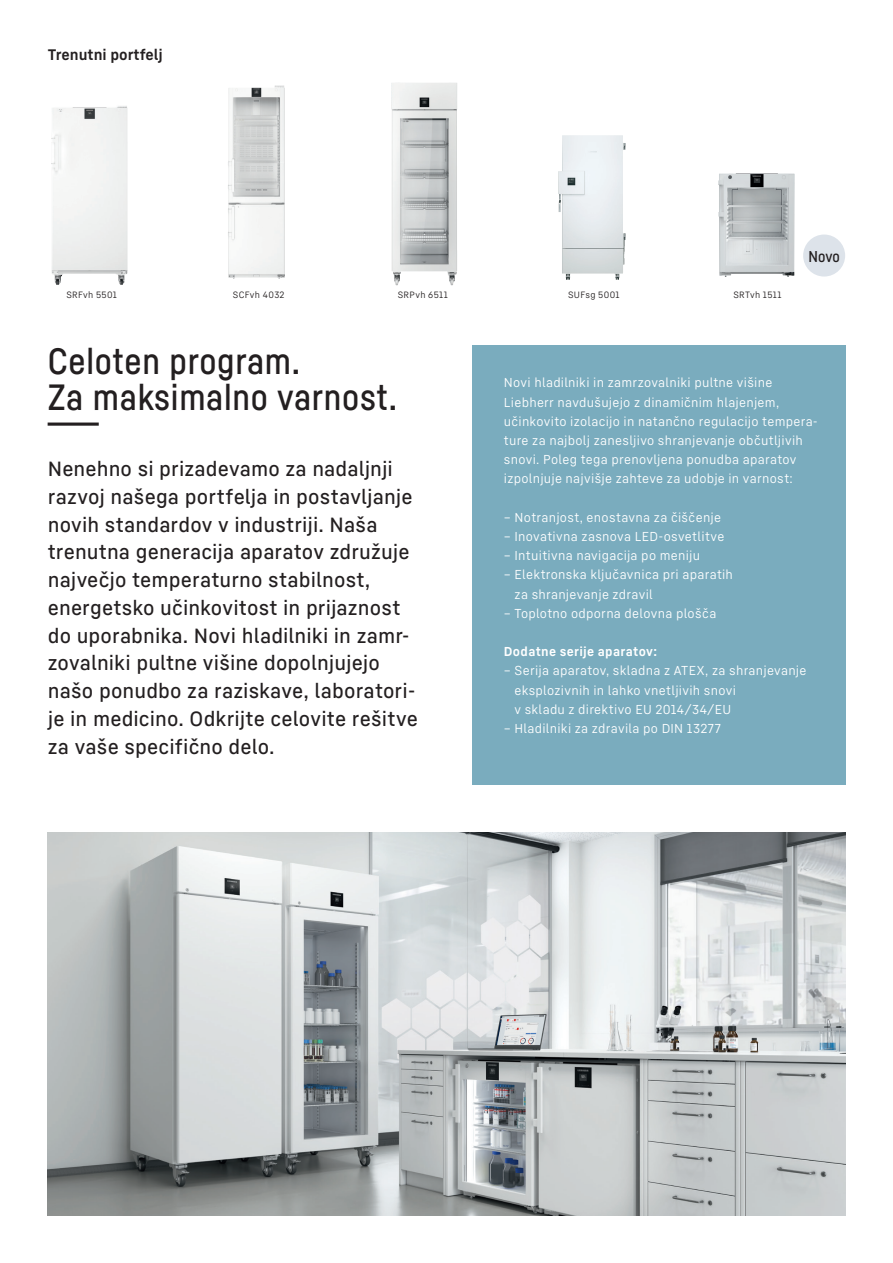
<style>
.page{position:relative;width:893px;height:1263px;background:#fff}
.page>*{position:absolute;margin:0;border:0;box-sizing:border-box;transform-origin:0 0}
.t1{font:36px/36px "Liebherr Head";letter-spacing:.02em;color:#231f20}
.t2{font:500 20.25px/27.8px "Liebherr Text";letter-spacing:.005em;color:#231f20}
.t3{font:15.45px "Liebherr Head";color:#231f20}
.t4{font:700 15px "Liebherr Text";color:#231f20}
.t5{font:12.75px/19.2px "Liebherr Text";letter-spacing:.02em;color:#fff}
.t6{font:700 12.75px "Liebherr Text";letter-spacing:.025em;color:#fff}
.t7{font:9px "Liebherr Text";letter-spacing:.04em;color:#231f20}
</style>
<div class="page">
<hr style="left:892px;top:0;width:1px;height:1263px;background:#002d5a">
<img style="left:51px;top:106px;width:76px;height:179px">
<img style="left:228px;top:86px;width:57px;height:193px">
<img style="left:391px;top:83px;width:66px;height:202px">
<img style="left:558px;top:135px;width:68px;height:145px">
<img style="left:718px;top:173px;width:77px;height:104px">
<div style="left:472px;top:345px;width:373px;height:439px;background:#7aacbe"></div>
<img style="left:48px;top:832px;width:797px;height:383px">
<div style="left:803px;top:235px;width:42px;height:42px;background:#dde3ea;border-radius:50%"></div>
<p class="t4" style="left:48px;top:45px;width:116px">Trenutni portfelj</p>
<p class="t7" style="left:66px;top:289px;width:52px">SRFvh 5501</p>
<p class="t7" style="left:233px;top:289px;width:53px">SCFvh 4032</p>
<p class="t7" style="left:398px;top:289px;width:52px">SRPvh 6511</p>
<p class="t7" style="left:568px;top:289px;width:53px">SUFsg 5001</p>
<p class="t7" style="left:733px;top:289px;width:49px">SRTvh 1511</p>
<p class="t3" style="left:808px;top:247px;width:33px">Novo</p>
<h1 class="t1" style="left:48px;top:343px;width:351px">Celoten program.<br>Za maksimalno varnost. ---</h1>
<p class="t2" style="left:48px;top:454px;width:372px">Nenehno si prizadevamo za nadaljnji razvoj našega portfelja in postavljanje novih standardov v industriji. Naša trenutna generacija aparatov združuje največjo temperaturno stabilnost, energetsko učinkovitost in prijaznost do uporabnika. Novi hladilniki in zamr&shy;zovalniki pultne višine dopolnjujejo našo ponudbo za raziskave, laboratori&shy;je in medicino. Odkrijte celovite rešitve za vaše specifično delo.</p>
<p class="t5" style="left:504px;top:373px;width:315px">Novi hladilniki in zamrzovalniki pultne višine Liebherr navdušujejo z dinamičnim hlajenjem, učinkovito izolacijo in natančno regulacijo tempera&shy;ture za najbolj zanesljivo shranjevanje občutljivih snovi. Poleg tega prenovljena ponudba aparatov izpolnjuje najvišje zahteve za udobje in varnost:</p>
<p class="t5" style="left:504px;top:507px;width:219px">– Notranjost, enostavna za čiščenje</p>
<p class="t5" style="left:504px;top:526px;width:222px">– Inovativna zasnova LED-osvetlitve</p>
<p class="t5" style="left:504px;top:545px;width:198px">– Intuitivna navigacija po meniju</p>
<p class="t5" style="left:515px;top:565px;width:220px;text-indent:-11px">– Elektronska ključavnica pri aparatih za shranjevanje zdravil</p>
<p class="t5" style="left:504px;top:603px;width:214px">– Toplotno odporna delovna plošča</p>
<p class="t6" style="left:504px;top:643px;width:155px">Dodatne serije aparatov:</p>
<p class="t5" style="left:515px;top:661px;width:293px;text-indent:-11px">– Serija aparatov, skladna z ATEX, za shranjevanje eksplozivnih in lahko vnetljivih snovi<br>v skladu z direktivo EU 2014/34/EU</p>
<p class="t5" style="left:504px;top:718px;width:218px">– Hladilniki za zdravila po DIN 13277</p>
</div>
